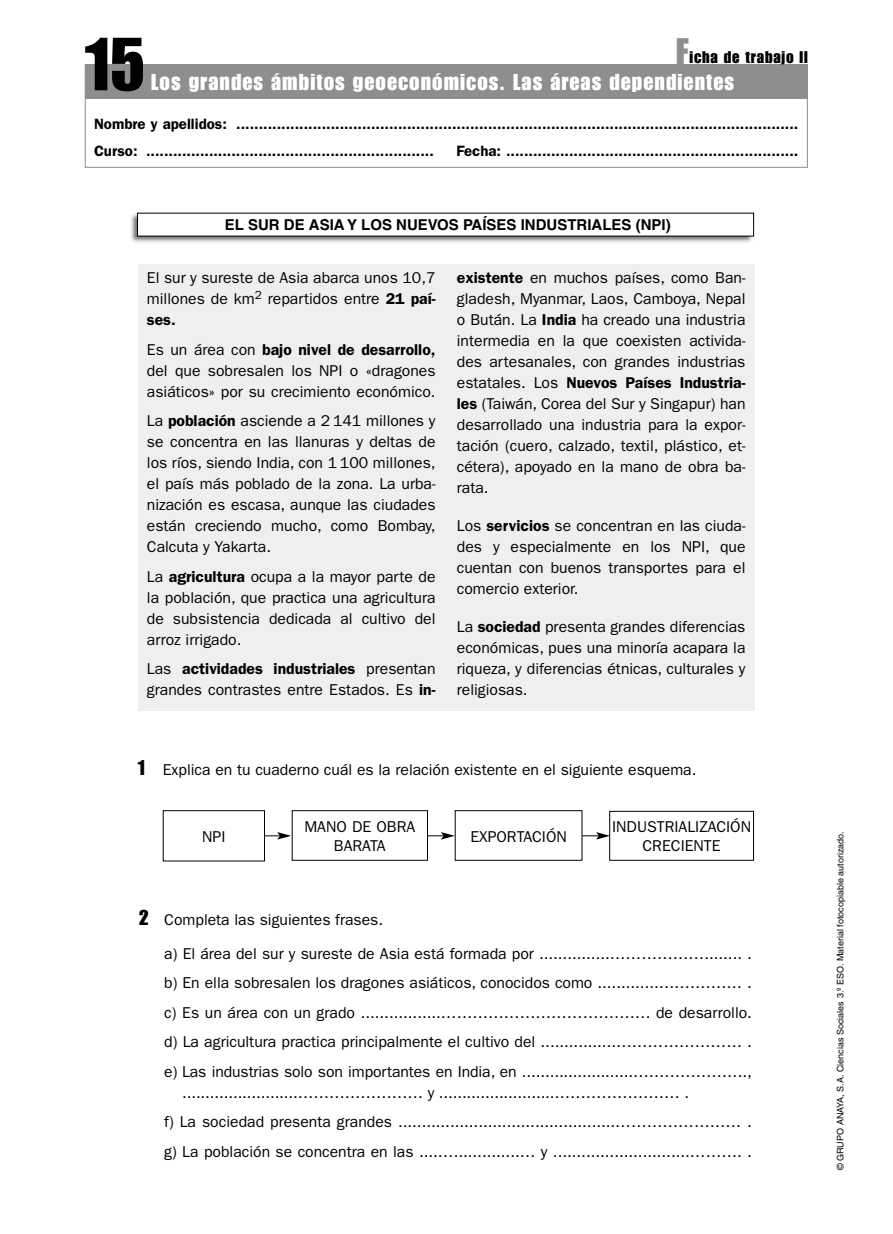
<style>
.page{position:relative;width:893px;height:1234px;background:#fff}
.page>*{position:absolute;margin:0;border:0;box-sizing:border-box;transform-origin:0 0}
.t1{font:73.5px "Impact";color:#000}
.t2{font:37.5px "Impact";color:#8e8e8e}
.t3{font:22.5px "Impact";letter-spacing:.05em;color:#fff}
.t4{font:16.5px "Impact";letter-spacing:.05em;color:#000}
.t5{font:15.75px/21px "Franklin Gothic";color:#000;text-align:justify}
.t6{font:600 15px/26.5px "Franklin Gothic";color:#000}
.t7{font:700 15px "Helvetica";color:#000}
.t8{font:9px "Helvetica";color:#000}
.s1{font-weight:600}
.s2{font-family:"Impact";font-size:21px}
</style>
<div class="page">
<div style="left:85px;top:65px;width:723px;height:103px;border:1px solid #8e8e8e"></div>
<div style="left:85px;top:65px;width:723px;height:34px;background:#8e8e8e"></div>
<hr style="left:217px;top:835px;width:63px;height:1px;background:#000">
<svg style="left:277px;top:832px;width:14px;height:7px"></svg>
<hr style="left:381px;top:835px;width:63px;height:1px;background:#000">
<svg style="left:441px;top:831px;width:14px;height:8px"></svg>
<hr style="left:536px;top:835px;width:63px;height:1px;background:#000">
<svg style="left:596px;top:832px;width:13px;height:7px"></svg>
<div style="left:138px;top:232px;width:616px;height:478px;background:#efefef"></div>
<img style="left:131px;top:212px;width:624px;height:51px">
<div style="left:138px;top:213px;width:616px;height:23px;background:#fff"></div>
<div style="left:163px;top:810px;width:101px;height:50px;background:#fff"></div>
<div style="left:163px;top:810px;width:102px;height:51px;border:1px solid #000"></div>
<div style="left:292px;top:810px;width:135px;height:50px;background:#fff"></div>
<div style="left:292px;top:810px;width:136px;height:50px;border:1px solid #000"></div>
<div style="left:455px;top:810px;width:127px;height:50px;background:#fff"></div>
<div style="left:455px;top:810px;width:127px;height:50px;border:1px solid #000"></div>
<div style="left:609px;top:810px;width:145px;height:50px;border:1px solid #000"></div>
<h1 class="t1" style="left:83px;top:36px;width:64px">15</h1>
<h2 class="t2" style="left:676px;top:37px;width:14px">F</h2>
<p class="t4" style="left:690px;top:50px;width:120px">icha de trabajo II</p>
<h3 class="t3" style="left:151px;top:74px;width:585px">Los grandes ámbitos geoeconómicos. Las áreas dependientes</h3>
<p class="t6" style="left:94px;top:111px;width:706px">Nombre y apellidos: .............................................................................................................................<br>Curso: ................................................................</p>
<p class="t6" style="left:456px;top:138px;width:343px">Fecha: .................................................................</p>
<p class="t7" style="left:225px;top:219px;width:447px">EL SUR DE ASIA Y LOS NUEVOS PAÍSES INDUSTRIALES (NPI)</p>
<p class="t5" style="left:147px;top:267px;width:290px">El sur y sureste de Asia abarca unos 10,7 millones de km<sup>2</sup> repartidos entre <span class="s1">21 paí&shy;ses.</span></p>
<p class="t5" style="left:147px;top:338px;width:290px">Es un área con <span class="s1">bajo nivel de desarrollo, </span>del que sobresalen los NPI o «dragones asiáticos» por su crecimiento económico.</p>
<p class="t5" style="left:147px;top:410px;width:290px">La <span class="s1">población</span> asciende a 2 141 millones y se concentra en las llanuras y deltas de los ríos, siendo India, con 1 100 millones, el país más poblado de la zona. La urba&shy;nización es escasa, aunque las ciudades están creciendo mucho, como Bombay, Calcuta y Yakarta.</p>
<p class="t5" style="left:147px;top:565px;width:290px">La <span class="s1">agricultura</span> ocupa a la mayor parte de la población, que practica una agricultura de subsistencia dedicada al cultivo del arroz irrigado.</p>
<p class="t5" style="left:147px;top:658px;width:290px">Las <span class="s1">actividades industriales</span> presentan grandes contrastes entre Estados. Es <span class="s1">in-</span></p>
<p class="t5" style="left:457px;top:267px;width:290px"><span class="s1">existente</span> en muchos países, como Ban&shy;gladesh, Myanmar, Laos, Camboya, Nepal o Bután. La <span class="s1">India</span> ha creado una industria intermedia en la que coexisten activida&shy;des artesanales, con grandes industrias estatales. Los <span class="s1">Nuevos Países Industria&shy;les</span> (Taiwán, Corea del Sur y Singapur) han desarrollado una industria para la expor&shy;tación (cuero, calzado, textil, plástico, et&shy;cétera), apoyado en la mano de obra ba&shy;rata.</p>
<p class="t5" style="left:457px;top:515px;width:290px">Los <span class="s1">servicios</span> se concentran en las ciuda&shy;des y especialmente en los NPI, que cuentan con buenos transportes para el comercio exterior.</p>
<p class="t5" style="left:457px;top:616px;width:290px">La <span class="s1">sociedad</span> presenta grandes diferencias económicas, pues una minoría acapara la riqueza, y diferencias étnicas, culturales y religiosas.</p>
<p class="t5" style="left:137px;top:758px;width:561px"><span class="s2">1</span> Explica en tu cuaderno cuál es la relación existente en el siguiente esquema.</p>
<p class="t5" style="left:202px;top:825px;width:25px">NPI</p>
<p class="t5" style="left:304px;top:816px;width:112px;line-height:18.9px;text-align:center">MANO DE OBRA<br>BARATA</p>
<p class="t5" style="left:470px;top:825px;width:98px">EXPORTACIÓN</p>
<p class="t5" style="left:612px;top:817px;width:140px;line-height:18.9px;text-align:center">INDUSTRIALIZACIÓN<br>CRECIENTE</p>
<p class="t5" style="left:164px;top:902px;width:589px;line-height:33.8px;text-indent:-26px"><span class="s2">2</span> Completa las siguientes frases.<br>a) El área del sur y sureste de Asia está formada por ...............………………........ .</p>
<p class="t5" style="left:164px;top:967px;width:589px;line-height:29.5px">b) En ella sobresalen los dragones asiáticos, conocidos como .............….………… . c) Es un área con un grado .................…………………………………. de desarrollo. d) La agricultura practica principalmente el cultivo del ................…………………… . e) Las industrias solo son importantes en India, en ........................………………….,</p>
<p class="t5" style="left:164px;top:1077px;width:589px;line-height:29.5px;text-align:left;text-indent:18px">.........................…………………… y .........................…………………… .<br>f) La sociedad presenta grandes ..............................................…………………… . g) La población se concentra en las ....…..............… y .............................………. .</p>
<p class="t8" style="left:837px;top:1169px;width:340px;rotate:-90deg">© GRUPO ANAYA, S.A. Ciencias Sociales 3.º ESO. Material fotocopiable autorizado.</p>
</div>
